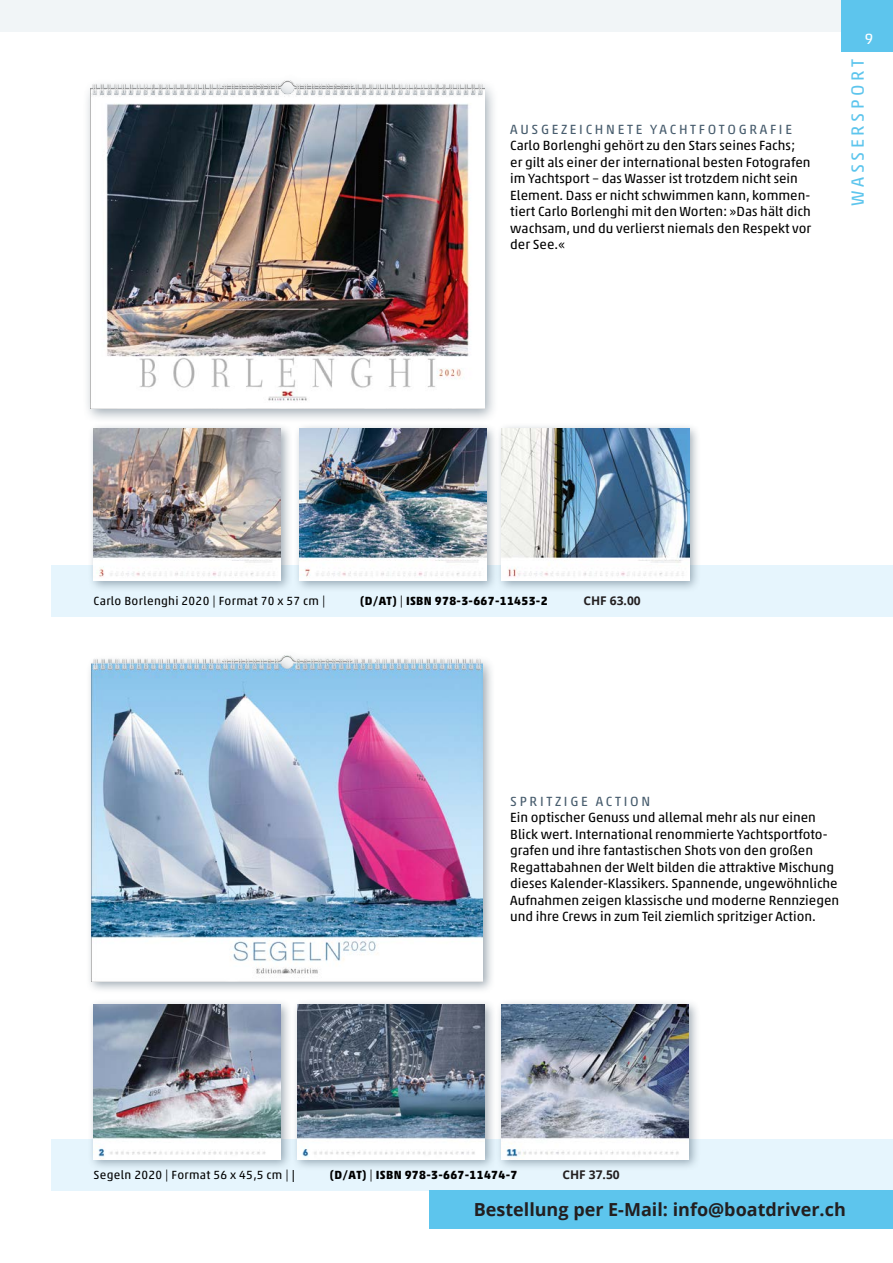
<style>
.page{position:relative;width:893px;height:1263px;background:#fff}
.page>*{position:absolute;margin:0;border:0;box-sizing:border-box;transform-origin:0 0}
.t1{font:700 18px "Open Sans";color:#231f20}
.t2{font:18px "Akko Pro";letter-spacing:.2em;color:#5dc5ed}
.t3{font:15px "Akko Pro";color:#fff}
.t4{font:13.5px/16.5px "Akko Pro";color:#000}
.t5{font:13.5px "Akko Pro";letter-spacing:.2em;color:#475c6d}
.t6{font:12px "Akko Pro";letter-spacing:.025em;color:#000}
.t7{font:700 12px "Akko Pro";letter-spacing:.025em;color:#000}
.t8{font:700 12px "Open Sans";color:#231f20}
.s1{font-weight:400}
.s2{font-family:"Minion Pro";font-weight:700}
</style>
<div class="page">
<div style="left:0;top:0;width:855px;height:32px;background:#f1f5f7"></div>
<div style="left:51px;top:566px;width:842px;height:51px;background:#e6f5fd"></div>
<div style="left:51px;top:1140px;width:842px;height:51px;background:#e6f5fd"></div>
<div style="left:842px;top:0;width:51px;height:51px;background:#5dc5ed"></div>
<div style="left:86px;top:649px;width:409px;height:345px;background:#475c6d;opacity:.5"></div>
<img style="left:92px;top:655px;width:391px;height:326px">
<div style="left:88px;top:999px;width:205px;height:173px;background:#475c6d;opacity:.5"></div>
<img style="left:94px;top:1005px;width:187px;height:154px">
<div style="left:292px;top:999px;width:205px;height:173px;background:#475c6d;opacity:.5"></div>
<img style="left:298px;top:1005px;width:187px;height:154px">
<div style="left:496px;top:999px;width:205px;height:173px;background:#475c6d;opacity:.5"></div>
<img style="left:502px;top:1005px;width:187px;height:154px">
<div style="left:82px;top:73px;width:417px;height:351px;background:#475c6d;opacity:.5"></div>
<img style="left:91px;top:80px;width:393px;height:328px">
<div style="left:88px;top:423px;width:205px;height:170px;background:#475c6d;opacity:.5"></div>
<img style="left:94px;top:429px;width:187px;height:152px">
<div style="left:293px;top:423px;width:205px;height:170px;background:#475c6d;opacity:.5"></div>
<img style="left:299px;top:429px;width:187px;height:152px">
<div style="left:496px;top:423px;width:205px;height:170px;background:#475c6d;opacity:.5"></div>
<img style="left:502px;top:429px;width:187px;height:152px">
<div style="left:429px;top:1191px;width:464px;height:38px;background:#5dc5ed"></div>
<p class="t5" style="left:510px;top:121px;width:283px">AUSGEZEICHNETE YACHTFOTOGRAFIE</p>
<p class="t4" style="left:510px;top:137px;width:303px">Carlo Borlenghi gehört zu den Stars seines Fachs;<br>er gilt als einer der international besten Fotografen im Yachtsport – das Wasser ist trotzdem nicht sein Element. Dass er nicht schwimmen kann, kommen&shy;tiert Carlo Borlenghi mit den Worten: »Das hält dich wachsam, und du verlierst niemals den Respekt vor der See.«</p>
<p class="t3" style="left:865px;top:30px;width:10px">9</p>
<h1 class="t2" style="left:847px;top:206px;width:148px;rotate:-90deg">WASSERSPORT</h1>
<p class="t6" style="left:94px;top:593px;width:233px">Carlo Borlenghi 2020 | Format 70 x 57 cm |</p>
<p class="t7" style="left:360px;top:593px;width:189px">(D/AT) <span class="s1">|</span> ISBN 978-3-667-11453-2</p>
<p class="t8" style="left:583px;top:592px;width:59px">CHF 63.00</p>
<p class="t5" style="left:510px;top:793px;width:142px">SPRITZIGE ACTION</p>
<p class="t4" style="left:510px;top:809px;width:330px">Ein optischer Genuss und allemal mehr als nur einen Blick wert. International renommierte Yachtsportfoto&shy;grafen und ihre fantastischen Shots von den großen Regattabahnen der Welt bilden die attraktive Mischung dieses Kalender-Klassikers. Spannende, ungewöhnliche Aufnahmen zeigen klassische und moderne Rennziegen und ihre Crews in zum Teil ziemlich spritziger Action.</p>
<p class="t6" style="left:94px;top:1167px;width:203px">Segeln 2020 | Format 56 x 45,5 cm | <span class="s2">|</span></p>
<p class="t7" style="left:330px;top:1167px;width:189px">(D/AT) <span class="s1">|</span> ISBN 978-3-667-11474-7</p>
<p class="t1" style="left:474px;top:1197px;width:374px">Bestellung per E-Mail: info@boatdriver.ch</p>
<p class="t8" style="left:562px;top:1166px;width:59px">CHF 37.50</p>
</div>
